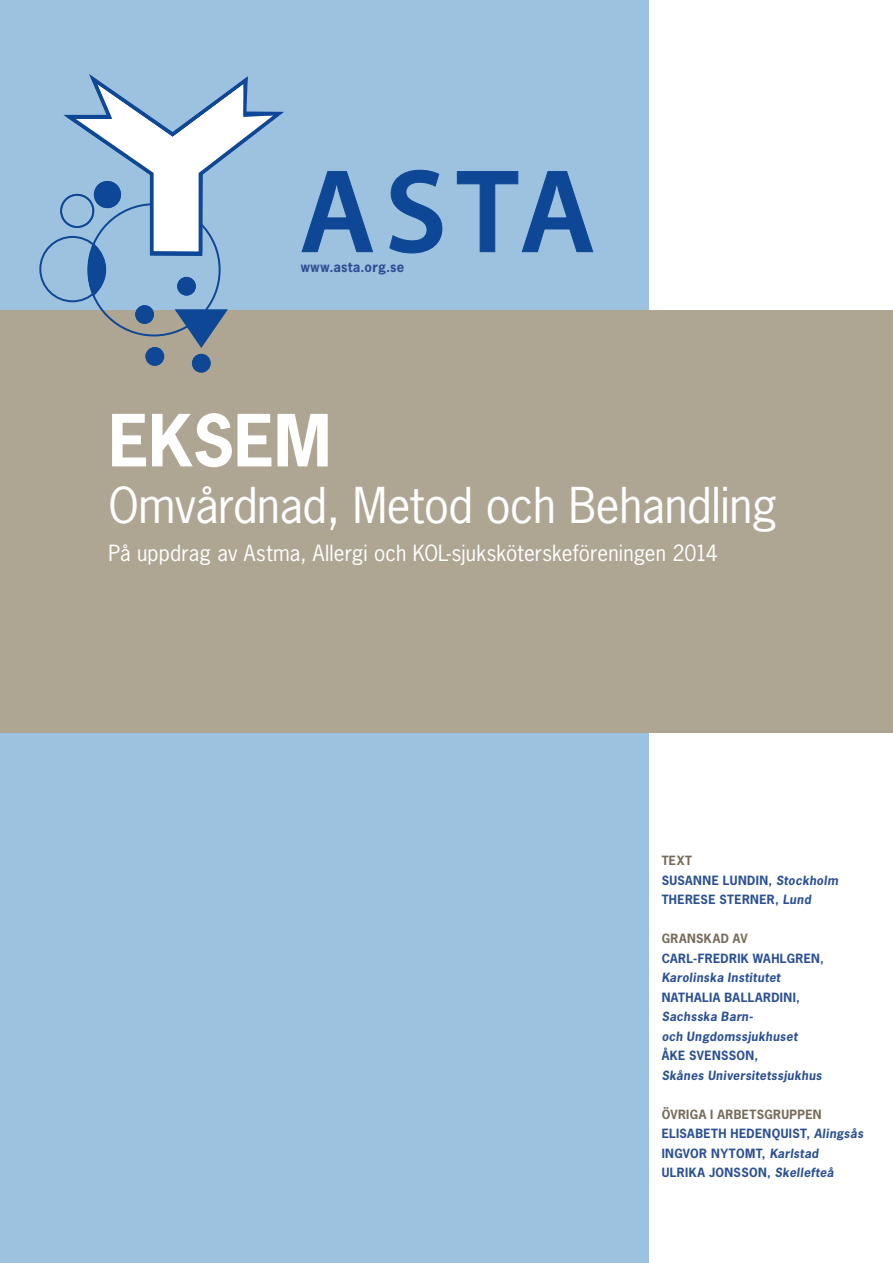
<style>
.page{position:relative;width:893px;height:1263px;background:#fff}
.page>*{position:absolute;margin:0;border:0;box-sizing:border-box;transform-origin:0 0}
.t1{font:700 67.5px "News Gothic Std";letter-spacing:-.01em;color:#fff}
.t2{font:46.5px "News Gothic Std";letter-spacing:-.01em;color:#fff}
.t3{font:21px "News Gothic Std";letter-spacing:.005em;color:#fff}
.t4{font:700 13.2px "News Gothic Std";letter-spacing:.025em;color:#2d4e92}
.t5{font:700 12px/19.5px "News Gothic Std";letter-spacing:.03em;color:#2a5093}
.t6{font:italic 700 12px/19.5px "News Gothic Std";letter-spacing:.035em;color:#2a5093}
.t7{font:700 12px "News Gothic Std";letter-spacing:.04em;color:#766b5b}
.s1{color:#766b5b}
.s2{font-style:italic}
</style>
<div class="page">
<div style="left:0;top:0;width:648px;height:1263px;background:#9dc2e0"></div>
<div style="left:0;top:310px;width:893px;height:423px;background:#aea593"></div>
<svg style="left:39px;top:74px;width:245px;height:299px"></svg>
<div style="left:178px;top:278px;width:17px;height:17px;background:#0e4795;border-radius:50%"></div>
<div style="left:177px;top:277px;width:19px;height:19px;border:2px solid #0e4795;border-radius:50%"></div>
<div style="left:136px;top:306px;width:17px;height:17px;background:#0e4795;border-radius:50%"></div>
<div style="left:135px;top:305px;width:19px;height:19px;border:2px solid #0e4795;border-radius:50%"></div>
<div style="left:146px;top:348px;width:17px;height:17px;background:#0e4795;border-radius:50%"></div>
<div style="left:145px;top:347px;width:19px;height:19px;border:2px solid #0e4795;border-radius:50%"></div>
<svg style="left:301px;top:171px;width:72px;height:82px"></svg>
<svg style="left:389px;top:169px;width:54px;height:85px"></svg>
<svg style="left:456px;top:171px;width:137px;height:82px"></svg>
<p class="t4" style="left:301px;top:258px;width:105px">www.asta.org.se</p>
<h1 class="t1" style="left:108px;top:396px;width:224px">EKSEM</h1>
<h2 class="t2" style="left:108px;top:476px;width:671px">Omvårdnad, Metod och Behandling</h2>
<h3 class="t3" style="left:108px;top:540px;width:611px">På uppdrag av Astma, Allergi och KOL-sjuksköterskeföreningen 2014</h3>
<p class="t5" style="left:662px;top:851px;width:178px"><span class="s1">TEXT<br></span>SUSANNE LUNDIN, <span class="s2">Stockholm<br></span>THERESE STERNER, <span class="s2">Lund</span></p>
<p class="t7" style="left:662px;top:931px;width:88px">GRANSKAD AV</p>
<p class="t5" style="left:662px;top:948px;width:164px">CARL-FREDRIK WAHLGREN,</p>
<p class="t6" style="left:662px;top:968px;width:120px">Karolinska Institutet</p>
<p class="t5" style="left:662px;top:987px;width:140px">NATHALIA BALLARDINI,</p>
<p class="t6" style="left:662px;top:1007px;width:137px">Sachsska Barn-<br>och Ungdomssjukhuset</p>
<p class="t5" style="left:662px;top:1046px;width:98px">ÅKE SVENSSON,</p>
<p class="t6" style="left:662px;top:1066px;width:162px">Skånes Universitetssjukhus</p>
<p class="t5" style="left:662px;top:1104px;width:203px"><span class="s1">ÖVRIGA I ARBETSGRUPPEN<br></span>ELISABETH HEDENQUIST, <span class="s2">Alingsås<br></span>INGVOR NYTOMT, <span class="s2">Karlstad<br></span>ULRIKA JONSSON, <span class="s2">Skellefteå</span></p>
</div>
